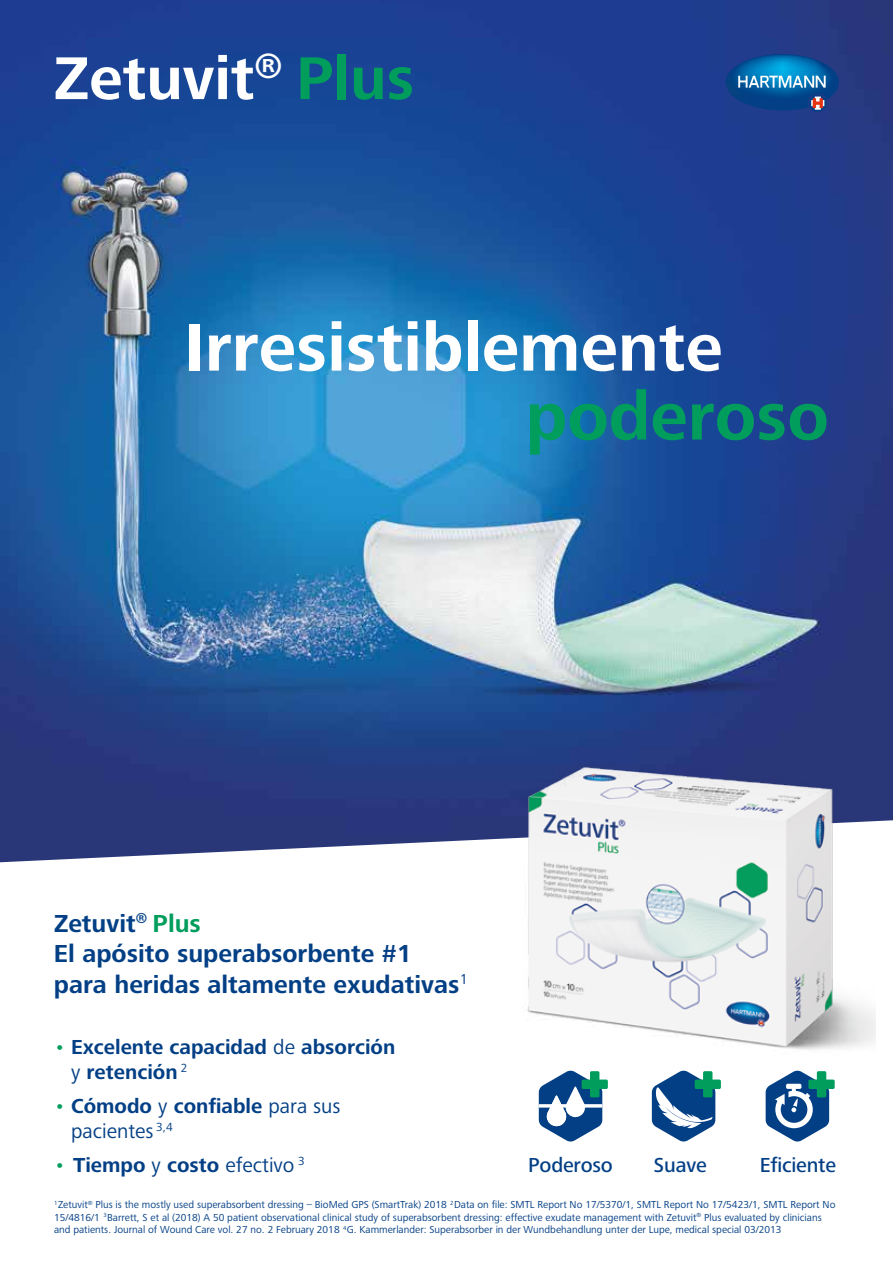
<style>
.page{position:relative;width:893px;height:1263px;background:#fff}
.page>*{position:absolute;margin:0;border:0;box-sizing:border-box;transform-origin:0 0}
.t1{font:700 69.9px "Frutiger Next LTW1 G";color:#fff}
.t2{font:700 69.9px "Frutiger Next LTW1 G";color:#009d5d}
.t3{font:700 62.55px "Frutiger Next LTW1 G";color:#fff}
.t4{font:700 25.5px/30.6px "Frutiger Next LTW1 G";color:#033f85}
.t5{font:700 21px/25.2px "Frutiger Next LTW1 G";color:#033f85}
.t6{font:21px/25.2px "Frutiger Next LTW1 G";color:#033f85}
.t7{font:500 21px "Frutiger Next LTW1 G";letter-spacing:-.01em;color:#033f85}
.t8{font:12.3px "Frutiger Next LTW1 G";color:#033f85}
.t9{font:10.5px/12.6px "Frutiger Next LTW1 G";color:#033f85}
.s1{color:#009d5d}
.s2{font-weight:400;color:#009d5d}
.s3{font-weight:400}
.s4{font-weight:700}
</style>
<div class="page">
<img style="left:0;top:0;width:893px;height:862px">
<svg style="left:726px;top:54px;width:113px;height:57px;background:#1f64a2"></svg>
<svg style="left:538px;top:1070px;width:70px;height:72px"></svg>
<svg style="left:651px;top:1070px;width:70px;height:72px"></svg>
<svg style="left:765px;top:1070px;width:70px;height:72px"></svg>
<img style="left:516px;top:748px;width:360px;height:302px">
<h2 class="t3" style="left:54px;top:42px;width:362px">Zetuvit<sup>®</sup> <span class="s1">Plus</span></h2>
<h1 class="t1" style="left:184px;top:307px;width:540px">Irresistiblemente</h1>
<h1 class="t2" style="left:526px;top:376px;width:305px">poderoso</h1>
<h3 class="t4" style="left:54px;top:909px;width:415px">Zetuvit<sup>®</sup> <span class="s1">Plus<br></span>El apósito superabsorbente #1 para heridas altamente exudativas<sup>1</sup></h3>
<h3 class="t5" style="left:71px;top:1035px;width:326px;text-indent:-17px"><span class="s2">•</span> Excelente capacidad <span class="s3">de</span> absorción <span class="s3">y</span> retención</h3>
<p class="t8" style="left:181px;top:1061px;width:8px">2</p>
<h3 class="t6" style="left:71px;top:1094px;width:271px;text-indent:-17px"><span class="s1">•</span> <span class="s4">Cómodo</span> y <span class="s4">confiable</span> para sus pacientes <sup>3,4</sup></h3>
<h3 class="t5" style="left:54px;top:1153px;width:252px"><span class="s2">•</span> Tiempo <span class="s3">y</span> costo <span class="s3">efectivo</span> <sup>3</sup></h3>
<p class="t9" style="left:54px;top:1198px;width:783px"><sup>1</sup> Zetuvit<sup>®</sup> Plus is the mostly used superabsorbent dressing – BioMed GPS (SmartTrak) 2018 <sup>2</sup>Data on file: SMTL Report No 17/5370/1, SMTL Report No 17/5423/1, SMTL Report No<br>15/4816/1 <sup>3</sup>Barrett, S et al (2018) A 50 patient observational clinical study of superabsorbent dressing: effective exudate management with Zetuvit<sup>®</sup> Plus evaluated by clinicians and patients. Journal of Wound Care vol. 27 no. 2 February 2018 <sup>4</sup>G. Kammerlander: Superabsorber in der Wundbehandlung unter der Lupe, medical special 03/2013</p>
<h3 class="t7" style="left:528px;top:1152px;width:86px">Poderoso</h3>
<h3 class="t7" style="left:653px;top:1152px;width:55px">Suave</h3>
<h3 class="t7" style="left:760px;top:1152px;width:78px">Eficiente</h3>
</div>
